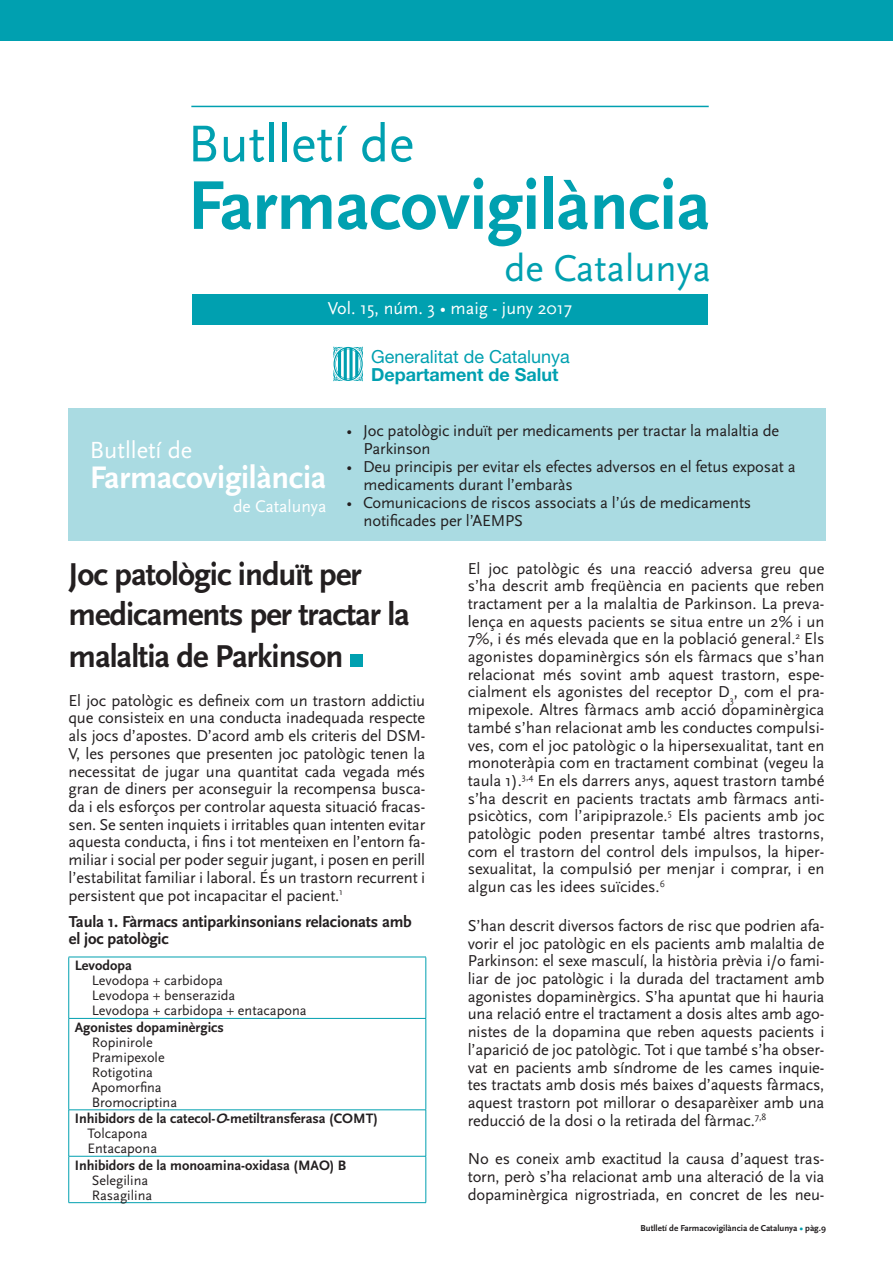
<style>
.page{position:relative;width:893px;height:1263px;background:#fff}
.page>*{position:absolute;margin:0;border:0;box-sizing:border-box;transform-origin:0 0}
.t1{font:700 72px "Scala Sans";letter-spacing:-.01em;color:#00a0b0}
.t2{font:54px "Scala Sans";color:#00a0b0}
.t3{font:39px "Scala Sans";color:#00a0b0}
.t4{font:700 33px/40.8px "Scala Sans";letter-spacing:-.03em;color:#231f20}
.t5{font:700 32.55px "Scala Sans";letter-spacing:-.01em;color:#fff}
.t6{font:24.45px "Scala Sans";color:#fff}
.t7{font:18px "Scala Sans";color:#fff}
.t8{font:18px "Helvetica Neue LT Std";color:#00a0b0}
.t9{font:700 18px "Helvetica Neue LT Std";color:#00a0b0}
.t10{font:17.55px "Scala Sans";color:#fff}
.t11{font:16.5px/17.7px "Scala Sans";letter-spacing:-.01em;color:#231f20;text-align:justify}
.t12{font:700 16.5px/17.7px "Scala Sans";letter-spacing:-.01em;color:#231f20}
.t13{font:14.25px/15px "Scala Sans";color:#231f20}
.t14{font:700 14.25px/15px "Scala Sans";color:#231f20}
.t15{font:700 9px "Scala Sans";color:#231f20}
.s1{font-style:italic}
.s2{font-weight:400}
.s3{color:#00a0b0}
</style>
<div class="page">
<div style="left:192px;top:294px;width:516px;height:31px;background:#00a0b0"></div>
<div style="left:0;top:0;width:893px;height:40px;background:#00a0b0"></div>
<hr style="left:191px;top:106px;width:518px;height:1px;background:#00a0b0">
<svg style="left:333px;top:347px;width:30px;height:34px"></svg>
<div style="left:68px;top:409px;width:757px;height:132px;background:#aadbe2"></div>
<div style="left:350px;top:654px;width:12px;height:13px;background:#00a0b0"></div>
<hr style="left:68px;top:957px;width:1px;height:61px;background:#00a0b0">
<hr style="left:426px;top:957px;width:1px;height:61px;background:#00a0b0">
<hr style="left:69px;top:1018px;width:357px;height:1px;background:#00a0b0">
<hr style="left:68px;top:1018px;width:1px;height:92px;background:#00a0b0">
<hr style="left:426px;top:1018px;width:1px;height:92px;background:#00a0b0">
<hr style="left:69px;top:956px;width:357px;height:1px;background:#00a0b0">
<hr style="left:69px;top:1109px;width:357px;height:1px;background:#00a0b0">
<hr style="left:68px;top:1110px;width:1px;height:46px;background:#00a0b0">
<hr style="left:426px;top:1110px;width:1px;height:46px;background:#00a0b0">
<hr style="left:69px;top:1156px;width:357px;height:1px;background:#00a0b0">
<hr style="left:68px;top:1156px;width:1px;height:46px;background:#00a0b0">
<hr style="left:426px;top:1156px;width:1px;height:46px;background:#00a0b0">
<hr style="left:69px;top:1202px;width:357px;height:1px;background:#00a0b0">
<h2 class="t2" style="left:187px;top:114px;width:228px">Butlletí de</h2>
<h1 class="t1" style="left:187px;top:167px;width:525px">Farmacovigilància</h1>
<h3 class="t3" style="left:504px;top:248px;width:208px">de Catalunya</h3>
<p class="t7" style="left:328px;top:299px;width:246px">Vol. 15, núm. 3 • maig - juny 2017</p>
<p class="t8" style="left:371px;top:346px;width:200px">Generalitat de Catalunya</p>
<p class="t9" style="left:371px;top:363px;width:189px">Departament de Salut</p>
<h3 class="t6" style="left:90px;top:436px;width:104px">Butlletí de</h3>
<h3 class="t5" style="left:90px;top:460px;width:238px">Farmacovigilància</h3>
<p class="t10" style="left:233px;top:497px;width:95px">de Catalunya</p>
<p class="t11" style="left:364px;top:422px;width:417px;text-indent:-17px">• Joc patològic induït per medicaments per tractar la malaltia de<br>Parkinson</p>
<p class="t11" style="left:364px;top:458px;width:433px;text-indent:-17px">• Deu principis per evitar els efectes adversos en el fetus exposat a medicaments durant l’embaràs</p>
<p class="t11" style="left:364px;top:494px;width:389px;text-indent:-17px">• Comunicacions de riscos associats a l’ús de medicaments notificades per l’AEMPS</p>
<h3 class="t4" style="left:69px;top:555px;width:343px">Joc patològic induït per medicaments per tractar la malaltia de Parkinson</h3>
<p class="t11" style="left:69px;top:692px;width:358px">El joc patològic es defineix com un trastorn addictiu que consisteix en una conducta inadequada respecte als jocs d’apostes. D’acord amb els criteris del DSM-V, les persones que presenten joc patològic tenen la necessitat de jugar una quantitat cada vegada més gran de diners per aconseguir la recompensa busca&shy;da i els esforços per controlar aquesta situació fracas&shy;sen. Se senten inquiets i irritables quan intenten evitar aquesta conducta, i fins i tot menteixen en l’entorn fa&shy;miliar i social per poder seguir jugant, i posen en perill l’estabilitat familiar i laboral. És un trastorn recurrent i persistent que pot incapacitar el pacient.<sup>1</sup></p>
<p class="t12" style="left:69px;top:913px;width:344px">Taula 1. Fàrmacs antiparkinsonians relacionats amb el joc patològic</p>
<p class="t14" style="left:75px;top:959px;width:59px">Levodopa</p>
<p class="t13" style="left:92px;top:973px;width:216px">Levodopa + carbidopa<br>Levodopa + benserazida<br>Levodopa + carbidopa + entacapona</p>
<p class="t14" style="left:75px;top:1020px;width:151px">Agonistes dopaminèrgics</p>
<p class="t13" style="left:92px;top:1035px;width:87px">Ropinirole<br>Pramipexole<br>Rotigotina<br>Apomorfina<br>Bromocriptina</p>
<p class="t14" style="left:88px;top:1111px;width:292px;text-indent:-13px">Inhibidors de la catecol-<span class="s1">O</span>-metiltransferasa (COMT)<br><span class="s2">Tolcapona<br>Entacapona</span></p>
<p class="t14" style="left:75px;top:1158px;width:273px">Inhibidors de la monoamina-oxidasa (MAO) B</p>
<p class="t13" style="left:92px;top:1173px;width:62px">Selegilina<br>Rasagilina</p>
<p class="t11" style="left:468px;top:560px;width:358px">El joc patològic és una reacció adversa greu que s’ha descrit amb freqüència en pacients que reben tractament per a la malaltia de Parkinson. La preva&shy;lença en aquests pacients se situa entre un 2% i un 7%, i és més elevada que en la població general.<sup>2</sup> Els agonistes dopaminèrgics són els fàrmacs que s’han relacionat més sovint amb aquest trastorn, espe&shy;cialment els agonistes del receptor D<sub>3</sub>, com el pra&shy;mipexole. Altres fàrmacs amb acció dopaminèrgica també s’han relacionat amb les conductes compulsi&shy;ves, com el joc patològic o la hipersexualitat, tant en monoteràpia com en tractament combinat (vegeu la taula 1).<sup>3,4</sup> En els darrers anys, aquest trastorn també s’ha descrit en pacients tractats amb fàrmacs anti&shy;psicòtics, com l’aripiprazole.<sup>5</sup> Els pacients amb joc patològic poden presentar també altres trastorns, com el trastorn del control dels impulsos, la hiper&shy;sexualitat, la compulsió per menjar i comprar, i en algun cas les idees suïcides.<sup>6</sup></p>
<p class="t11" style="left:468px;top:917px;width:358px">S’han descrit diversos factors de risc que podrien afa&shy;vorir el joc patològic en els pacients amb malaltia de Parkinson: el sexe masculí, la història prèvia i/o fami&shy;liar de joc patològic i la durada del tractament amb agonistes dopaminèrgics. S’ha apuntat que hi hauria una relació entre el tractament a dosis altes amb ago&shy;nistes de la dopamina que reben aquests pacients i l’aparició de joc patològic. Tot i que també s’ha obser&shy;vat en pacients amb síndrome de les cames inquie&shy;tes tractats amb dosis més baixes d’aquests fàrmacs, aquest trastorn pot millorar o desaparèixer amb una reducció de la dosi o la retirada del fàrmac.<sup>7,8</sup></p>
<p class="t11" style="left:468px;top:1150px;width:358px">No es coneix amb exactitud la causa d’aquest tras&shy;torn, però s’ha relacionat amb una alteració de la via dopaminèrgica nigrostriada, en concret de les neu-</p>
<p class="t15" style="left:640px;top:1223px;width:187px">Butlletí de Farmacovigilància de Catalunya <span class="s3">•</span> pàg.9</p>
</div>
